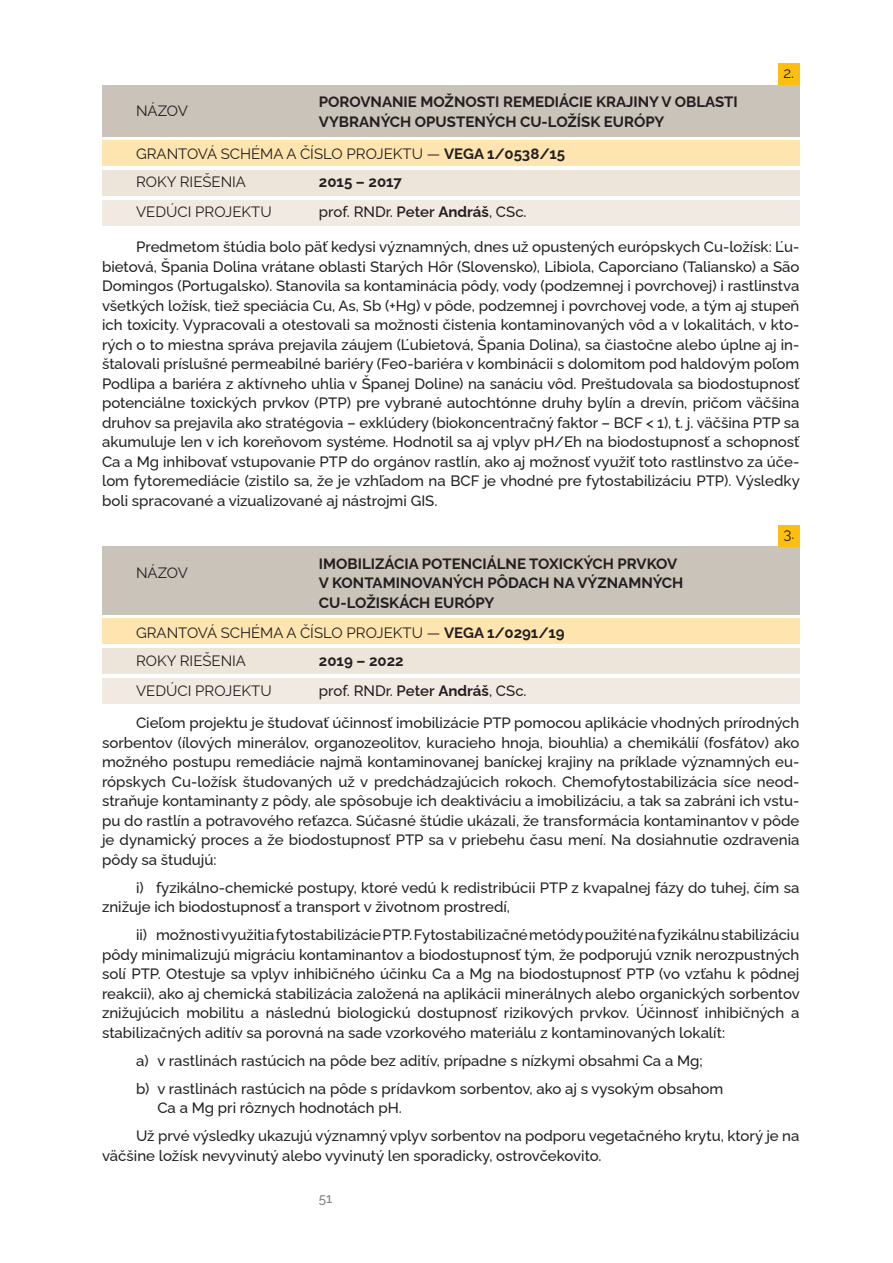
<style>
.page{position:relative;width:893px;height:1263px;background:#fff}
.page>*{position:absolute;margin:0;border:0;box-sizing:border-box;transform-origin:0 0}
.t1{font:500 15px/19.5px "Raleway";color:#231f20;text-align:justify}
.t2{font:700 15px/19.5px "Raleway";color:#231f20}
.t3{font:15px/28px "Raleway";color:#231f20}
.t4{font:500 13.5px "Raleway";color:#808285}
.s1{font-weight:700}
.s2{font-weight:600}
</style>
<div class="page">
<div style="left:102px;top:170px;width:697px;height:26px;background:#ede5da"></div>
<div style="left:102px;top:200px;width:697px;height:25px;background:#f1eae2"></div>
<div style="left:102px;top:85px;width:697px;height:51px;background:#cac3b9"></div>
<div style="left:102px;top:140px;width:697px;height:26px;background:#fee5af"></div>
<div style="left:778px;top:64px;width:21px;height:21px;background:#fdbe12"></div>
<div style="left:102px;top:648px;width:697px;height:26px;background:#ede5da"></div>
<div style="left:102px;top:678px;width:697px;height:26px;background:#f1eae2"></div>
<div style="left:102px;top:546px;width:697px;height:68px;background:#cac3b9"></div>
<div style="left:102px;top:618px;width:697px;height:26px;background:#fee5af"></div>
<div style="left:778px;top:525px;width:21px;height:21px;background:#fdbe12"></div>
<p class="t3" style="left:136px;top:95px;width:53px">NÁZOV</p>
<p class="t2" style="left:319px;top:91px;width:420px">POROVNANIE MOŽNOSTI REMEDIÁCIE KRAJINY V OBLASTI<br>VYBRANÝCH OPUSTENÝCH CU-LOŽÍSK EURÓPY</p>
<p class="t3" style="left:136px;top:138px;width:431px">GRANTOVÁ SCHÉMA A ČÍSLO PROJEKTU — <span class="s1">VEGA 1/0538/15<br></span>ROKY RIEŠENIA</p>
<p class="t2" style="left:319px;top:171px;width:85px">2015 – 2017</p>
<p class="t3" style="left:136px;top:196px;width:137px">VEDÚCI PROJEKTU</p>
<p class="t1" style="left:319px;top:201px;width:209px">prof. RNDr. <span class="s2">Peter</span> <span class="s1">Andráš</span>, CSc.</p>
<p class="t3" style="left:783px;top:57px;width:12px">2.</p>
<p class="t1" style="left:102px;top:235px;width:699px;text-indent:34px">Predmetom štúdia bolo päť kedysi významných, dnes už opustených európskych Cu-ložísk: Ľu&shy;bietová, Špania Dolina vrátane oblasti Starých Hôr (Slovensko), Libiola, Caporciano (Taliansko) a São Domingos (Portugalsko). Stanovila sa kontaminácia pôdy, vody (podzemnej i povrchovej) i rastlinstva všetkých ložísk, tiež speciácia Cu, As, Sb (+Hg) v pôde, podzemnej i povrchovej vode, a tým aj stupeň ich toxicity. Vypracovali a otestovali sa možnosti čistenia kontaminovaných vôd a v lokalitách, v kto&shy;rých o to miestna správa prejavila záujem (Ľubietová, Špania Dolina), sa čiastočne alebo úplne aj in&shy;štalovali príslušné permeabilné bariéry (Fe0-bariéra v kombinácii s dolomitom pod haldovým poľom Podlipa a bariéra z aktívneho uhlia v Španej Doline) na sanáciu vôd. Preštudovala sa biodostupnosť potenciálne toxických prvkov (PTP) pre vybrané autochtónne druhy bylín a drevín, pričom väčšina druhov sa prejavila ako stratégovia – exklúdery (biokoncentračný faktor – BCF &lt; 1), t. j. väčšina PTP sa akumuluje len v ich koreňovom systéme. Hodnotil sa aj vplyv pH/Eh na biodostupnosť a schopnosť Ca a Mg inhibovať vstupovanie PTP do orgánov rastlín, ako aj možnosť využiť toto rastlinstvo za úče&shy;lom fytoremediácie (zistilo sa, že je vzhľadom na BCF je vhodné pre fytostabilizáciu PTP). Výsledky boli spracované a vizualizované aj nástrojmi GIS.</p>
<p class="t3" style="left:136px;top:557px;width:53px">NÁZOV</p>
<p class="t2" style="left:319px;top:552px;width:366px">IMOBILIZÁCIA POTENCIÁLNE TOXICKÝCH PRVKOV<br>V KONTAMINOVANÝCH PÔDACH NA VÝZNAMNÝCH<br>CU-LOŽISKÁCH EURÓPY</p>
<p class="t3" style="left:136px;top:617px;width:430px">GRANTOVÁ SCHÉMA A ČÍSLO PROJEKTU — <span class="s1">VEGA 1/0291/19<br></span>ROKY RIEŠENIA</p>
<p class="t2" style="left:319px;top:649px;width:86px">2019 – 2022</p>
<p class="t3" style="left:136px;top:675px;width:137px">VEDÚCI PROJEKTU</p>
<p class="t1" style="left:319px;top:679px;width:209px">prof. RNDr. <span class="s2">Peter</span> <span class="s1">Andráš</span>, CSc.</p>
<p class="t3" style="left:783px;top:518px;width:12px">3.</p>
<p class="t1" style="left:102px;top:712px;width:699px;text-indent:34px">Cieľom projektu je študovať účinnosť imobilizácie PTP pomocou aplikácie vhodných prírodných sorbentov (ílových minerálov, organozeolitov, kuracieho hnoja, biouhlia) a chemikálií (fosfátov) ako možného postupu remediácie najmä kontaminovanej baníckej krajiny na príklade významných eu&shy;rópskych Cu-ložísk študovaných už v predchádzajúcich rokoch. Chemofytostabilizácia síce neod&shy;straňuje kontaminanty z pôdy, ale spôsobuje ich deaktiváciu a imobilizáciu, a tak sa zabráni ich vstu&shy;pu do rastlín a potravového reťazca. Súčasné štúdie ukázali, že transformácia kontaminantov v pôde je dynamický proces a že biodostupnosť PTP sa v priebehu času mení. Na dosiahnutie ozdravenia pôdy sa študujú:</p>
<p class="t1" style="left:102px;top:876px;width:699px;text-indent:34px">i) fyzikálno-chemické postupy, ktoré vedú k redistribúcii PTP z kvapalnej fázy do tuhej, čím sa znižuje ich biodostupnosť a transport v životnom prostredí,</p>
<p class="t1" style="left:102px;top:924px;width:699px;text-indent:34px">ii) možnosti využitia fytostabilizácie PTP. Fytostabilizačné metódy použité na fyzikálnu stabilizáciu pôdy minimalizujú migráciu kontaminantov a biodostupnosť tým, že podporujú vznik nerozpustných solí PTP. Otestuje sa vplyv inhibičného účinku Ca a Mg na biodostupnosť PTP (vo vzťahu k pôdnej reakcii), ako aj chemická stabilizácia založená na aplikácii minerálnych alebo organických sorbentov znižujúcich mobilitu a následnú biologickú dostupnosť rizikových prvkov. Účinnosť inhibičných a stabilizačných aditív sa porovná na sade vzorkového materiálu z kontaminovaných lokalít:</p>
<p class="t1" style="left:136px;top:1045px;width:589px;line-height:28px">a) v rastlinách rastúcich na pôde bez aditív, prípadne s nízkymi obsahmi Ca a Mg;<br>b) v rastlinách rastúcich na pôde s prídavkom sorbentov, ako aj s vysokým obsahom</p>
<p class="t1" style="left:136px;top:1092px;width:665px;line-height:28px;text-indent:21px">Ca a Mg pri rôznych hodnotách pH.<br>Už prvé výsledky ukazujú významný vplyv sorbentov na podporu vegetačného krytu, ktorý je na</p>
<p class="t1" style="left:102px;top:1144px;width:501px">väčšine ložísk nevyvinutý alebo vyvinutý len sporadicky, ostrovčekovito.</p>
<p class="t4" style="left:319px;top:1188px;width:15px">51</p>
</div>
